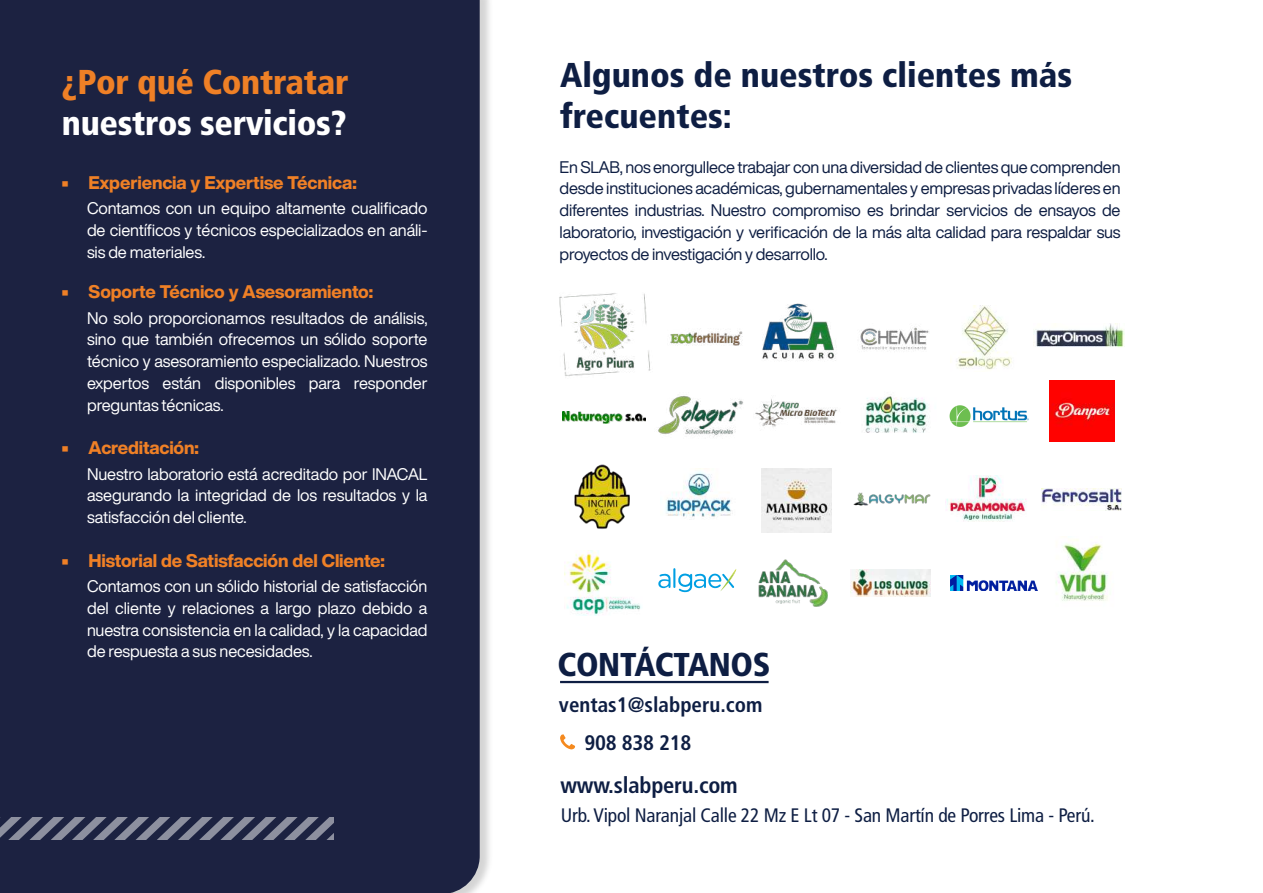
<style>
.page{position:relative;width:1263px;height:893px;background:#fff}
.page>*{position:absolute;margin:0;border:0;box-sizing:border-box;transform-origin:0 0}
.t1{font:900 condensed 34.5px/41.4px "Frutiger LT Std";color:#0e1e43}
.t2{font:900 condensed 34.5px "Frutiger LT Std";letter-spacing:-.01em;color:#fff}
.t3{font:900 condensed 34.5px "Frutiger LT Std";letter-spacing:-.01em;color:#ef8026}
.t4{font:900 condensed 33px "Frutiger LT Std";letter-spacing:-.01em;color:#0e1e43}
.t5{font:700 condensed 22.5px "Frutiger LT Std";letter-spacing:-.01em;color:#0e1e43}
.t6{font:700 condensed 21px "Frutiger LT Std";color:#0e1e43}
.t7{font:condensed 19.5px "Frutiger LT Std";letter-spacing:-.01em;color:#0e1e43}
.t8{font:800 18px "Helvetica Now Display";letter-spacing:-.01em;color:#ef8026}
.t9{font:16.5px/21.8px "Helvetica Now Display";letter-spacing:-.01em;color:#fff;text-align:justify}
.t10{font:16.5px/21.8px "Helvetica Now Display";letter-spacing:-.015em;color:#0e1e43;text-align:justify}
</style>
<div class="page">
<div style="left:0;top:0;width:480px;height:893px;background:#1c2241"></div>
<svg style="left:0;top:818px;width:333px;height:22px"></svg>
<div style="left:0;top:840px;width:373px;height:53px;background:#1c2241"></div>
<img style="left:559px;top:293px;width:92px;height:83px">
<img style="left:860px;top:327px;width:69px;height:23px">
<img style="left:762px;top:303px;width:74px;height:58px">
<img style="left:853px;top:492px;width:77px;height:14px">
<img style="left:1049px;top:381px;width:65px;height:61px">
<img style="left:670px;top:328px;width:73px;height:18px">
<img style="left:658px;top:396px;width:85px;height:42px">
<img style="left:755px;top:399px;width:82px;height:28px">
<hr style="left:560px;top:681px;width:209px;height:2px;background:#0e1e43">
<svg style="left:560px;top:734px;width:15px;height:15px"></svg>
<img style="left:761px;top:469px;width:70px;height:63px">
<img style="left:949px;top:405px;width:80px;height:22px">
<img style="left:956px;top:305px;width:56px;height:65px">
<img style="left:665px;top:471px;width:68px;height:46px">
<img style="left:574px;top:464px;width:56px;height:65px">
<img style="left:758px;top:560px;width:69px;height:46px">
<img style="left:1033px;top:323px;width:91px;height:24px">
<img style="left:945px;top:476px;width:82px;height:45px">
<img style="left:1041px;top:488px;width:81px;height:22px">
<img style="left:563px;top:411px;width:82px;height:13px">
<svg style="left:658px;top:568px;width:78px;height:24px"></svg>
<img style="left:850px;top:569px;width:80px;height:27px">
<img style="left:1055px;top:539px;width:53px;height:62px">
<img style="left:951px;top:576px;width:86px;height:14px">
<img style="left:565px;top:550px;width:76px;height:65px">
<img style="left:865px;top:396px;width:64px;height:37px">
<h1 class="t3" style="left:62px;top:62px;width:288px">¿Por qué Contratar</h1>
<h1 class="t2" style="left:62px;top:102px;width:286px">nuestros servicios?</h1>
<p class="t8" style="left:62px;top:170px;width:297px">• Experiencia y Expertise Técnica:</p>
<p class="t9" style="left:87px;top:197px;width:342px">Contamos con un equipo altamente cualificado de científicos y técnicos especializados en análi&shy;sis de materiales.</p>
<p class="t8" style="left:62px;top:279px;width:313px">• Soporte Técnico y Asesoramiento:</p>
<p class="t9" style="left:87px;top:307px;width:342px">No solo proporcionamos resultados de análisis, sino que también ofrecemos un sólido soporte técnico y asesoramiento especializado. Nuestros expertos están disponibles para responder preguntas técnicas.</p>
<p class="t8" style="left:62px;top:435px;width:139px">• Acreditación:</p>
<p class="t9" style="left:87px;top:463px;width:342px">Nuestro laboratorio está acreditado por INACAL asegurando la integridad de los resultados y la satisfacción del cliente.</p>
<p class="t8" style="left:62px;top:548px;width:325px">• Historial de Satisfacción del Cliente:</p>
<p class="t9" style="left:87px;top:575px;width:342px">Contamos con un sólido historial de satisfacción del cliente y relaciones a largo plazo debido a nuestra consistencia en la calidad, y la capacidad de respuesta a sus necesidades.</p>
<h1 class="t1" style="left:560px;top:54px;width:513px">Algunos de nuestros clientes más frecuentes:</h1>
<p class="t10" style="left:560px;top:156px;width:562px">En SLAB, nos enorgullece trabajar con una diversidad de clientes que comprenden desde instituciones académicas, gubernamentales y empresas privadas líderes en diferentes industrias. Nuestro compromiso es brindar servicios de ensayos de laboratorio, investigación y verificación de la más alta calidad para respaldar sus proyectos de investigación y desarrollo.</p>
<h2 class="t4" style="left:557px;top:645px;width:215px">CONTÁCTANOS</h2>
<p class="t6" style="left:559px;top:693px;width:205px">ventas1@slabperu.com</p>
<p class="t6" style="left:584px;top:730px;width:109px">908 838 218</p>
<h3 class="t5" style="left:560px;top:772px;width:179px">www.slabperu.com</h3>
<p class="t7" style="left:561px;top:804px;width:535px">Urb. Vipol Naranjal Calle 22 Mz E Lt 07 - San Martín de Porres Lima - Perú.</p>
</div>
